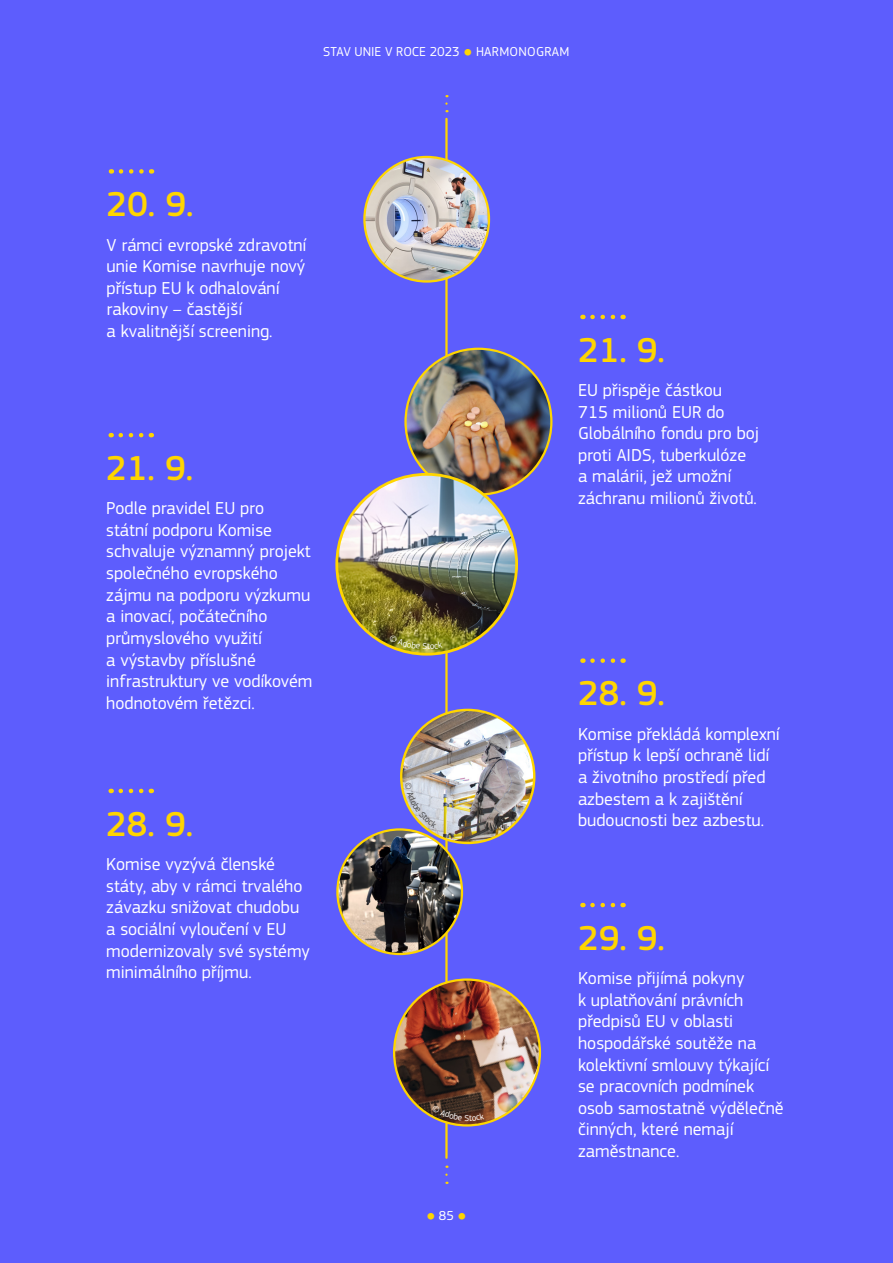
<style>
.page{position:relative;width:893px;height:1263px;background:#5d5dfd}
.page>*{position:absolute;margin:0;border:0;box-sizing:border-box;transform-origin:0 0}
.Date__h3{font:500 36px "EC Square Sans Pro";color:#ffd500}
.Body_text_white{font:18px/21.6px "EC Square Sans Pro";color:#fff}
.t1{font:13.5px "EC Square Sans Pro";color:#fff}
.t2{font:10.5px "EC Square Sans Pro";color:#ffd500}
.s1{font-size:10.5px;color:#ffd500}
.s2{font-size:13.5px;color:#fff}
</style>
<div class="page">
<hr style="left:445px;top:119px;width:3px;height:1039px;background:#ffd500">
<svg style="left:445px;top:95px;width:3px;height:9px"></svg>
<svg style="left:445px;top:1165px;width:3px;height:10px"></svg>
<img style="left:364px;top:157px;width:125px;height:124px;border-radius:62px">
<img style="left:406px;top:349px;width:145px;height:146px;border-radius:73px">
<img style="left:337px;top:474px;width:180px;height:180px;border-radius:90px">
<img style="left:401px;top:710px;width:133px;height:133px;border-radius:67px">
<img style="left:337px;top:829px;width:125px;height:125px;border-radius:62px">
<img style="left:394px;top:979px;width:146px;height:146px">
<svg style="left:121px;top:169px;width:31px;height:5px"></svg>
<svg style="left:592px;top:315px;width:32px;height:4px"></svg>
<svg style="left:121px;top:433px;width:31px;height:4px"></svg>
<svg style="left:592px;top:658px;width:32px;height:5px"></svg>
<svg style="left:121px;top:789px;width:31px;height:4px"></svg>
<svg style="left:592px;top:903px;width:32px;height:4px"></svg>
<svg style="left:389px;top:635px;width:53px;height:14px"></svg>
<svg style="left:405px;top:782px;width:32px;height:46px"></svg>
<svg style="left:432px;top:1105px;width:52px;height:16px"></svg>
<p class="t1" style="left:323px;top:44px;width:248px">STAV UNIE V ROCE 2023 <span class="s1">●</span> HARMONOGRAM</p>
<h3 class="Date__h3" style="left:107px;top:183px;width:88px">20. 9.</h3>
<p class="Body_text_white" style="left:107px;top:234px;width:201px">V rámci evropské zdravotní unie Komise navrhuje nový přístup EU k odhalování rakoviny – častější<br>a kvalitnější screening.</p>
<h3 class="Date__h3" style="left:106px;top:447px;width:88px">21. 9.</h3>
<p class="Body_text_white" style="left:106px;top:498px;width:208px">Podle pravidel EU pro<br>státní podporu Komise schvaluje významný projekt společného evropského zájmu na podporu výzkumu a inovací, počátečního průmyslového využití<br>a výstavby příslušné infrastruktury ve vodíkovém hodnotovém řetězci.</p>
<h3 class="Date__h3" style="left:578px;top:329px;width:88px">21. 9.</h3>
<p class="Body_text_white" style="left:578px;top:379px;width:183px">EU přispěje částkou<br>715 milionů EUR do<br>Globálního fondu pro boj proti AIDS, tuberkulóze a malárii, jež umožní záchranu milionů životů.</p>
<h3 class="Date__h3" style="left:578px;top:672px;width:88px">28. 9.</h3>
<p class="Body_text_white" style="left:578px;top:723px;width:203px">Komise překládá komplexní přístup k lepší ochraně lidí a životního prostředí před azbestem a k zajištění</p>
<h3 class="Date__h3" style="left:106px;top:803px;width:88px">28. 9.</h3>
<p class="Body_text_white" style="left:578px;top:809px;width:188px">budoucnosti bez azbestu.</p>
<p class="Body_text_white" style="left:106px;top:853px;width:205px">Komise vyzývá členské státy, aby v rámci trvalého závazku snižovat chudobu a sociální vyloučení v EU modernizovaly své systémy minimálního příjmu.</p>
<h3 class="Date__h3" style="left:578px;top:917px;width:88px">29. 9.</h3>
<p class="Body_text_white" style="left:578px;top:967px;width:207px">Komise přijímá pokyny<br>k uplatňování právních předpisů EU v oblasti hospodářské soutěže na kolektivní smlouvy týkající se pracovních podmínek osob samostatně výdělečně činných, které nemají zaměstnance.</p>
<p class="t2" style="left:426px;top:1210px;width:42px">●<span class="s2">85</span>●</p>
</div>
